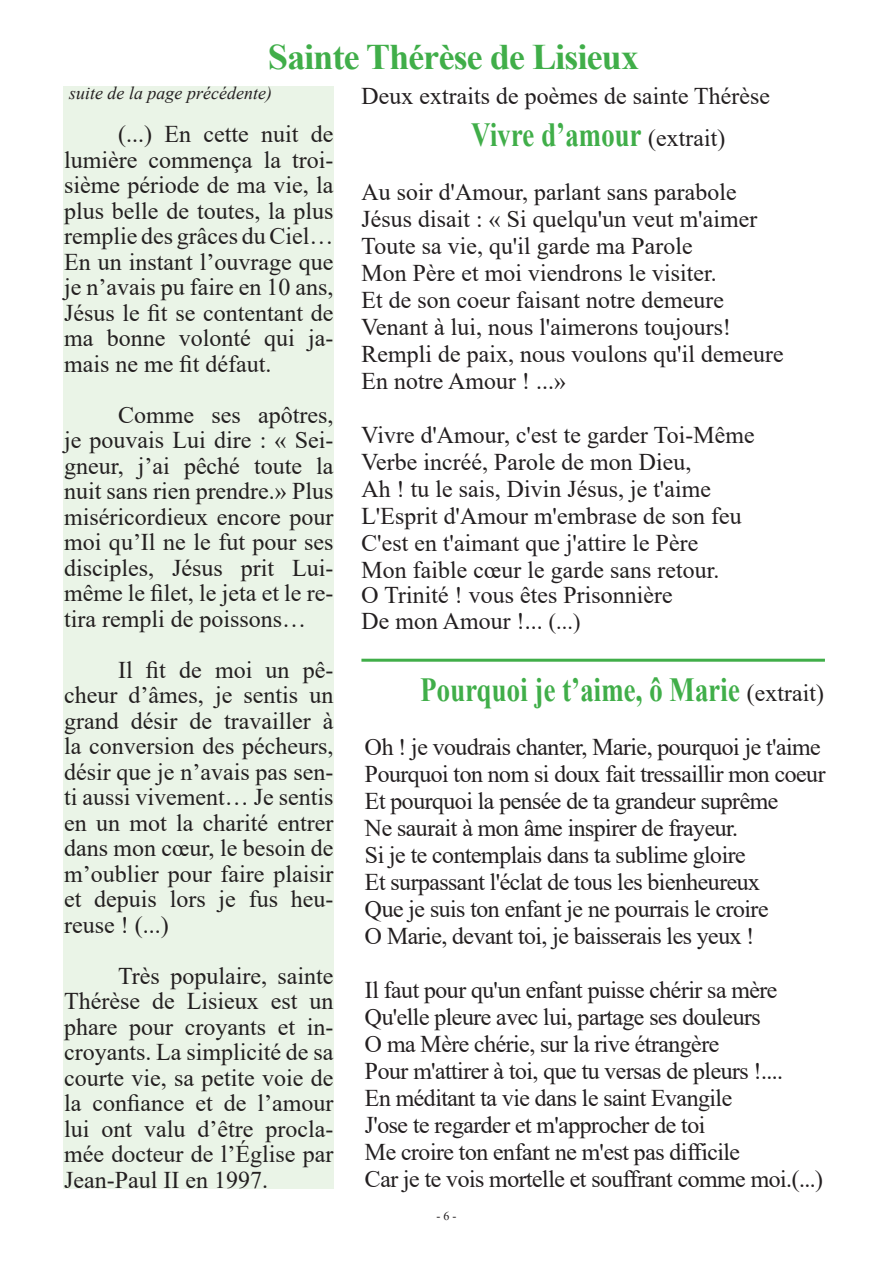
<style>
.page{position:relative;width:893px;height:1263px;background:#fff}
.page>*{position:absolute;margin:0;border:0;box-sizing:border-box;transform-origin:0 0}
.t1{font:700 36px "Times New Roman";color:#40ae49}
.t2{font:700 33.75px "Times New Roman";color:#40ae49;scale:.8 1}
.t3{font:24px/25.5px "Times New Roman";color:#231f20;text-align:justify}
.t4{font:24px "Times New Roman";letter-spacing:-.025em;color:#231f20}
.t5{font:italic 18px "Times New Roman";color:#231f20}
.t6{font:12px "Times New Roman";color:#231f20}
.s1{font-weight:400;font-size:24px;color:#231f20}
.s2{font-size:22.5px}
</style>
<div class="page">
<div style="left:64px;top:86px;width:270px;height:1103px;background:#eaf4e7"></div>
<hr style="left:361px;top:659px;width:464px;height:3px;background:#40ae49">
<p class="t1" style="left:268px;top:31px;width:373px">Sainte Thérèse de Lisieux</p>
<p class="t5" style="left:69px;top:80px;width:204px">suite de la page précédente)</p>
<p class="t3" style="left:64px;top:121px;width:271px;text-indent:54px">(...) En cette nuit de lumière commença la troi&shy;sième période de ma vie, la plus belle de toutes, la plus remplie des grâces du Ciel… En un instant l’ouvrage que je n’avais pu faire en 10 ans, Jésus le fit se contentant de ma bonne volonté qui ja&shy;mais ne me fit défaut.</p>
<p class="t3" style="left:64px;top:401px;width:271px;text-indent:54px">Comme ses apôtres, je pouvais Lui dire : « Sei&shy;gneur, j’ai pêché toute la nuit sans rien prendre.» Plus miséricordieux encore pour moi qu’Il ne le fut pour ses disciples, Jésus prit Lui&shy;même le filet, le jeta et le re&shy;tira rempli de poissons…</p>
<p class="t3" style="left:64px;top:656px;width:271px;text-indent:54px">Il fit de moi un pê&shy;cheur d’âmes, je sentis un grand désir de travailler à la conversion des pécheurs, désir que je n’avais pas sen&shy;ti aussi vivement… Je sentis en un mot la charité entrer dans mon cœur, le besoin de m’oublier pour faire plaisir et depuis lors je fus heu&shy;reuse ! (...)</p>
<p class="t3" style="left:64px;top:962px;width:271px;text-indent:54px">Très populaire, sainte Thérèse de Lisieux est un phare pour croyants et in&shy;croyants. La simplicité de sa courte vie, sa petite voie de la confiance et de l’amour lui ont valu d’être procla&shy;mée docteur de l’Église par Jean-Paul II en 1997.</p>
<p class="t3" style="left:361px;top:82px;width:411px">Deux extraits de poèmes de sainte Thérèse</p>
<p class="t2" style="left:472px;top:110px;width:319px">Vivre d’amour <span class="s1">(extrait)</span></p>
<p class="t3" style="left:361px;top:178px;width:377px">Au soir d'Amour, parlant sans parabole</p>
<p class="t3" style="left:361px;top:205px;width:397px">Jésus disait : « Si quelqu'un veut m'aimer</p>
<p class="t3" style="left:361px;top:232px;width:333px">Toute sa vie, qu'il garde ma Parole</p>
<p class="t3" style="left:361px;top:259px;width:357px">Mon Père et moi viendrons le visiter.</p>
<p class="t3" style="left:361px;top:286px;width:365px">Et de son coeur faisant notre demeure</p>
<p class="t3" style="left:361px;top:313px;width:372px">Venant à lui, nous l'aimerons toujours!</p>
<p class="t3" style="left:361px;top:340px;width:424px">Rempli de paix, nous voulons qu'il demeure</p>
<p class="t3" style="left:361px;top:367px;width:207px">En notre Amour ! ...»</p>
<p class="t3" style="left:361px;top:421px;width:395px">Vivre d'Amour, c'est te garder Toi-Même</p>
<p class="t3" style="left:361px;top:448px;width:332px">Verbe incréé, Parole de mon Dieu,</p>
<p class="t3" style="left:361px;top:475px;width:352px">Ah ! tu le sais, Divin Jésus, je t'aime</p>
<p class="t3" style="left:361px;top:502px;width:382px">L'Esprit d'Amour m'embrase de son feu</p>
<p class="t3" style="left:361px;top:529px;width:339px">C'est en t'aimant que j'attire le Père</p>
<p class="t3" style="left:361px;top:556px;width:360px">Mon faible cœur le garde sans retour.</p>
<p class="t3" style="left:361px;top:582px;width:313px">O Trinité ! vous êtes Prisonnière</p>
<p class="t3" style="left:361px;top:607px;width:221px">De mon Amour !... <span class="s2">(...)</span></p>
<p class="t2" style="left:420px;top:665px;width:507px">Pourquoi je t’aime, ô Marie <span class="s1">(extrait)</span></p>
<p class="t4" style="left:365px;top:730px;width:458px">Oh ! je voudrais chanter, Marie, pourquoi je t'aime</p>
<p class="t4" style="left:365px;top:757px;width:462px">Pourquoi ton nom si doux fait tressaillir mon coeur</p>
<p class="t4" style="left:365px;top:784px;width:415px">Et pourquoi la pensée de ta grandeur suprême</p>
<p class="t4" style="left:365px;top:811px;width:375px">Ne saurait à mon âme inspirer de frayeur.</p>
<p class="t4" style="left:365px;top:838px;width:383px">Si je te contemplais dans ta sublime gloire</p>
<p class="t4" style="left:365px;top:865px;width:397px">Et surpassant l'éclat de tous les bienheureux</p>
<p class="t4" style="left:365px;top:892px;width:406px">Que je suis ton enfant je ne pourrais le croire</p>
<p class="t4" style="left:365px;top:919px;width:392px">O Marie, devant toi, je baisserais les yeux !</p>
<p class="t4" style="left:365px;top:973px;width:415px">Il faut pour qu'un enfant puisse chérir sa mère</p>
<p class="t4" style="left:365px;top:1000px;width:398px">Qu'elle pleure avec lui, partage ses douleurs</p>
<p class="t4" style="left:365px;top:1027px;width:356px">O ma Mère chérie, sur la rive étrangère</p>
<p class="t4" style="left:365px;top:1054px;width:420px">Pour m'attirer à toi, que tu versas de pleurs !....</p>
<p class="t4" style="left:365px;top:1081px;width:369px">En méditant ta vie dans le saint Evangile</p>
<p class="t4" style="left:365px;top:1108px;width:342px">J'ose te regarder et m'approcher de toi</p>
<p class="t4" style="left:365px;top:1135px;width:377px">Me croire ton enfant ne m'est pas difficile</p>
<p class="t4" style="left:365px;top:1162px;width:460px">Car je te vois mortelle et souffrant comme moi.(...)</p>
<p class="t6" style="left:437px;top:1207px;width:21px">- 6 -</p>
</div>
